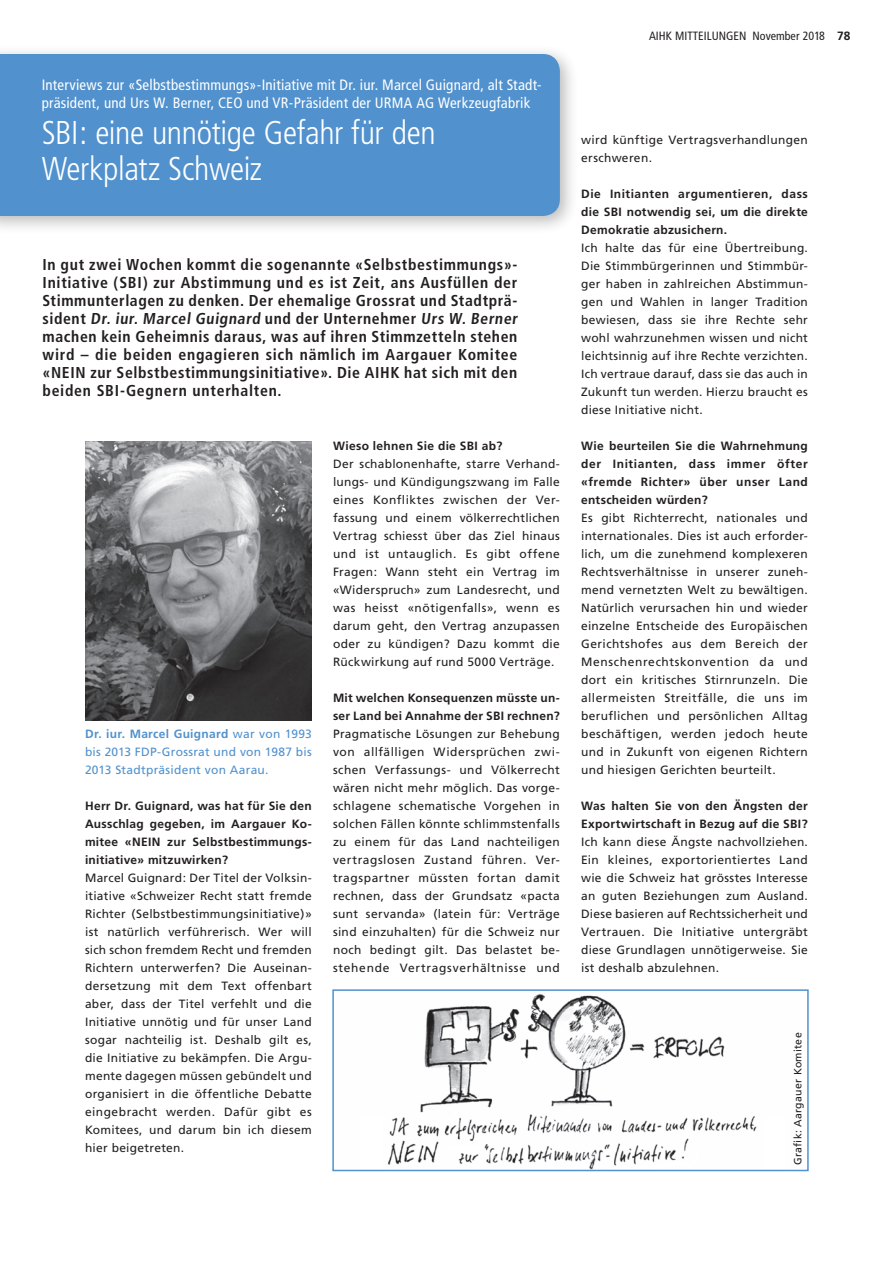
<style>
.page{position:relative;width:893px;height:1263px;background:#fff}
.page>*{position:absolute;margin:0;border:0;box-sizing:border-box;transform-origin:0 0}
.t1{font:300 condensed 33px/36px "Frutiger";letter-spacing:-.01em;color:#fff}
.t2{font:700 condensed 15.75px/18px "Frutiger";letter-spacing:.04em;color:#231f20}
.t3{font:condensed 15px/18px "Frutiger";letter-spacing:.015em;color:#fff}
.t4{font:12px/18px "Frutiger";letter-spacing:.025em;color:#231f20;text-align:justify}
.t5{font:700 12px/18px "Frutiger";letter-spacing:.025em;color:#231f20;text-align:justify}
.t6{font:12px/18px "Frutiger";letter-spacing:.02em;color:#5191cd;text-align:justify}
.t7{font:condensed 12px "Frutiger";color:#231f20}
.t8{font:10.5px "Frutiger";letter-spacing:.025em;color:#231f20}
.s1{font-weight:700}
.s2{font-family:"Frutiger LT";font-weight:700;font-stretch:normal}
</style>
<div class="page">
<div style="left:0;top:44px;width:578px;height:191px;background:#231f20;opacity:.3"></div>
<div style="left:0;top:54px;width:560px;height:162px;background:#5191cd"></div>
<img style="left:85px;top:441px;width:227px;height:279px">
<img style="left:387px;top:994px;width:370px;height:174px">
<div style="left:332px;top:989px;width:477px;height:182px;border:2px solid #5191cd"></div>
<p class="t3" style="left:42px;top:76px;width:501px">Interviews zur «Selbstbestimmungs»-Initiative mit Dr. iur. Marcel Guignard, alt Stadt&shy;präsident, und Urs W. Berner, CEO und VR-Präsident der URMA AG Werkzeugfabrik</p>
<h1 class="t1" style="left:42px;top:115px;width:395px">SBI: eine unnötige Gefahr für den<br>Werkplatz Schweiz</h1>
<p class="t2" style="left:43px;top:256px;width:479px">In gut zwei Wochen kommt die sogenannte «Selbstbestimmungs»- Initiative (SBI) zur Abstimmung und es ist Zeit, ans Ausfüllen der Stimmunterlagen zu denken. Der ehemalige Grossrat und Stadtprä&shy;sident Dr. iur. Marcel Guignard und der Unternehmer Urs W. Berner machen kein Geheimnis daraus, was auf ihren Stimmzetteln stehen wird – die beiden engagieren sich nämlich im Aargauer Komitee «NEIN zur Selbstbestimmungsinitiative». Die AIHK hat sich mit den beiden SBI-Gegnern unterhalten.</p>
<p class="t6" style="left:85px;top:725px;width:228px"><span class="s1">Dr. iur. Marcel Guignard</span> war von 1993 bis 2013 FDP-Grossrat und von 1987 bis 2013 Stadtpräsident von Aarau.</p>
<p class="t5" style="left:85px;top:797px;width:228px">Herr Dr. Guignard, was hat für Sie den Ausschlag gegeben, im Aargauer Ko&shy;mitee «NEIN zur Selbstbestimmungs&shy;initiative» mitzuwirken?</p>
<p class="t4" style="left:85px;top:869px;width:228px">Marcel Guignard: Der Titel der Volksin&shy;itiative «Schweizer Recht statt fremde Richter (Selbstbestimmungsinitiative)» ist natürlich verführerisch. Wer will sich schon fremdem Recht und fremden Richtern unterwerfen? Die Auseinan&shy;dersetzung mit dem Text offenbart aber, dass der Titel verfehlt und die Initiative unnötig und für unser Land sogar nachteilig ist. Deshalb gilt es, die Initiative zu bekämpfen. Die Argu&shy;mente dagegen müssen gebündelt und organisiert in die öffentliche Debatte eingebracht werden. Dafür gibt es Komitees, und darum bin ich diesem hier beigetreten.</p>
<p class="t5" style="left:333px;top:437px;width:171px">Wieso lehnen Sie die SBI ab?</p>
<p class="t4" style="left:333px;top:455px;width:228px">Der schablonenhafte, starre Verhand&shy;lungs- und Kündigungszwang im Falle eines Konfliktes zwischen der Ver&shy;fassung und einem völkerrechtlichen Vertrag schiesst über das Ziel hinaus und ist untauglich. Es gibt offene Fragen: Wann steht ein Vertrag im «Widerspruch» zum Landesrecht, und was heisst «nötigenfalls», wenn es darum geht, den Vertrag anzupassen oder zu kündigen? Dazu kommt die Rückwirkung auf rund 5000 Verträge.</p>
<p class="t5" style="left:333px;top:689px;width:228px">Mit welchen Konsequenzen müsste un&shy;ser Land bei Annahme der SBI rechnen?</p>
<p class="t4" style="left:333px;top:725px;width:228px">Pragmatische Lösungen zur Behebung von allfälligen Widersprüchen zwi&shy;schen Verfassungs- und Völkerrecht wären nicht mehr möglich. Das vorge&shy;schlagene schematische Vorgehen in solchen Fällen könnte schlimmstenfalls zu einem für das Land nachteiligen vertragslosen Zustand führen. Ver&shy;tragspartner müssten fortan damit rechnen, dass der Grundsatz «pacta sunt servanda» (latein für: Verträge sind einzuhalten) für die Schweiz nur noch bedingt gilt. Das belastet be&shy;stehende Vertragsverhältnisse und</p>
<p class="t7" style="left:649px;top:29px;width:203px">AIHK MITTEILUNGEN November 2018 <span class="s2">78</span></p>
<p class="t4" style="left:581px;top:131px;width:228px">wird künftige Vertragsverhandlungen erschweren.</p>
<p class="t5" style="left:581px;top:185px;width:228px">Die Initianten argumentieren, dass die SBI notwendig sei, um die direkte Demokratie abzusichern.</p>
<p class="t4" style="left:581px;top:239px;width:228px">Ich halte das für eine Übertreibung.<br>Die Stimmbürgerinnen und Stimmbür&shy;ger haben in zahlreichen Abstimmun&shy;gen und Wahlen in langer Tradition bewiesen, dass sie ihre Rechte sehr wohl wahrzunehmen wissen und nicht leichtsinnig auf ihre Rechte verzichten.<br>Ich vertraue darauf, dass sie das auch in Zukunft tun werden. Hierzu braucht es diese Initiative nicht.</p>
<p class="t5" style="left:581px;top:437px;width:228px">Wie beurteilen Sie die Wahrnehmung der Initianten, dass immer öfter «fremde Richter» über unser Land entscheiden würden?</p>
<p class="t4" style="left:581px;top:509px;width:228px">Es gibt Richterrecht, nationales und internationales. Dies ist auch erforder&shy;lich, um die zunehmend komplexeren Rechtsverhältnisse in unserer zuneh&shy;mend vernetzten Welt zu bewältigen.<br>Natürlich verursachen hin und wieder einzelne Entscheide des Europäischen Gerichtshofes aus dem Bereich der Menschenrechtskonvention da und dort ein kritisches Stirnrunzeln. Die allermeisten Streitfälle, die uns im beruflichen und persönlichen Alltag beschäftigen, werden jedoch heute und in Zukunft von eigenen Richtern und hiesigen Gerichten beurteilt.</p>
<p class="t5" style="left:581px;top:797px;width:228px">Was halten Sie von den Ängsten der<br>Exportwirtschaft in Bezug auf die SBI?</p>
<p class="t4" style="left:581px;top:833px;width:228px">Ich kann diese Ängste nachvollziehen.<br>Ein kleines, exportorientiertes Land wie die Schweiz hat grösstes Interesse an guten Beziehungen zum Ausland.<br>Diese basieren auf Rechtssicherheit und Vertrauen. Die Initiative untergräbt diese Grundlagen unnötigerweise. Sie ist deshalb abzulehnen.</p>
<p class="t8" style="left:792px;top:1165px;width:134px;rotate:-90deg">Grafik: Aargauer Komitee</p>
</div>
